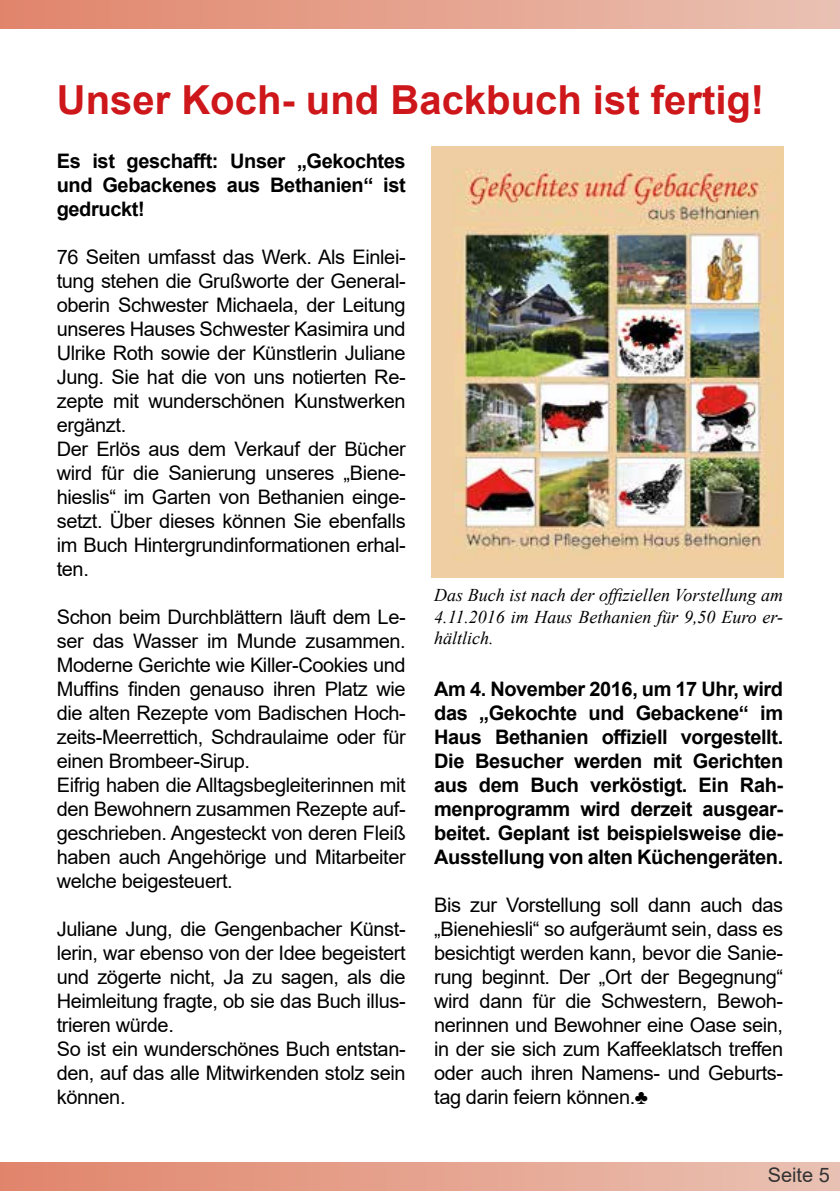
<style>
.page{position:relative;width:840px;height:1191px;background:#fff}
.page>*{position:absolute;margin:0;border:0;box-sizing:border-box;transform-origin:0 0}
.t1{font:700 40px "Arial";color:#cd171a}
.t2{font:20px/24px "Arial";letter-spacing:-.02em;color:#000}
.t3{font:700 20px/24px "Arial";letter-spacing:-.02em;color:#000;text-align:justify}
.t4{font:20px "Arial";color:#333}
.t5{font:italic 18px/21.6px "Times New Roman";color:#000;text-align:justify}
</style>
<div class="page">
<div style="left:0;top:1162px;width:839px;height:28px;background:linear-gradient(to right,#e1856b,#eac2b3)"></div>
<div style="left:0;top:0;width:839px;height:29px;background:linear-gradient(to right,#e1856b,#eac2b3)"></div>
<img style="left:431px;top:146px;width:351px;height:431px">
<h1 class="t1" style="left:57px;top:72px;width:708px">Unser Koch- und Backbuch ist fertig!</h1>
<p class="t3" style="left:57px;top:149px;width:350px">Es ist geschafft: Unser „Gekochtes und Gebackenes aus Bethanien“ ist gedruckt!</p>
<p class="t2" style="left:57px;top:245px;width:350px">76 Seiten umfasst das Werk. Als Einlei&shy;tung stehen die Grußworte der General&shy;oberin Schwester Michaela, der Leitung unseres Hauses Schwester Kasimira und Ulrike Roth sowie der Künstlerin Juliane Jung. Sie hat die von uns notierten Re&shy;zepte mit wunderschönen Kunstwerken ergänzt.<br>Der Erlös aus dem Verkauf der Bücher wird für die Sanierung unseres „Biene&shy;hieslis“ im Garten von Bethanien einge&shy;setzt. Über dieses können Sie ebenfalls im Buch Hintergrundinformationen erhal&shy;ten.</p>
<p class="t2" style="left:57px;top:605px;width:350px">Schon beim Durchblättern läuft dem Le&shy;ser das Wasser im Munde zusammen.<br>Moderne Gerichte wie Killer-Cookies und Muffins finden genauso ihren Platz wie die alten Rezepte vom Badischen Hoch&shy;zeits-Meerrettich, Schdraulaime oder für einen Brombeer-Sirup.<br>Eifrig haben die Alltagsbegleiterinnen mit den Bewohnern zusammen Rezepte auf&shy;geschrieben. Angesteckt von deren Fleiß haben auch Angehörige und Mitarbeiter welche beigesteuert.</p>
<p class="t2" style="left:57px;top:917px;width:350px">Juliane Jung, die Gengenbacher Künst&shy;lerin, war ebenso von der Idee begeistert und zögerte nicht, Ja zu sagen, als die Heimleitung fragte, ob sie das Buch illus&shy;trieren würde.<br>So ist ein wunderschönes Buch entstan&shy;den, auf das alle Mitwirkenden stolz sein können.</p>
<p class="t5" style="left:434px;top:584px;width:350px">Das Buch ist nach der offiziellen Vorstellung am 4.11.2016 im Haus Bethanien für 9,50 Euro er&shy;hältlich.</p>
<p class="t3" style="left:434px;top:677px;width:350px">Am 4. November 2016, um 17 Uhr, wird das „Gekochte und Gebackene“ im Haus Bethanien offiziell vorgestellt.<br>Die Besucher werden mit Gerichten aus dem Buch verköstigt. Ein Rah&shy;menprogramm wird derzeit ausgear&shy;beitet. Geplant ist beispielsweise die-Ausstellung von alten Küchengeräten.</p>
<p class="t2" style="left:434px;top:893px;width:350px;text-align:justify">Bis zur Vorstellung soll dann auch das „Bienehiesli“ so aufgeräumt sein, dass es besichtigt werden kann, bevor die Sanie&shy;rung beginnt. Der „Ort der Begegnung“ wird dann für die Schwestern, Bewoh&shy;nerinnen und Bewohner eine Oase sein, in der sie sich zum Kaffeeklatsch treffen oder auch ihren Namens- und Geburts&shy;tag darin feiern können.♣</p>
<p class="t4" style="left:767px;top:1161px;width:64px">Seite 5</p>
</div>
